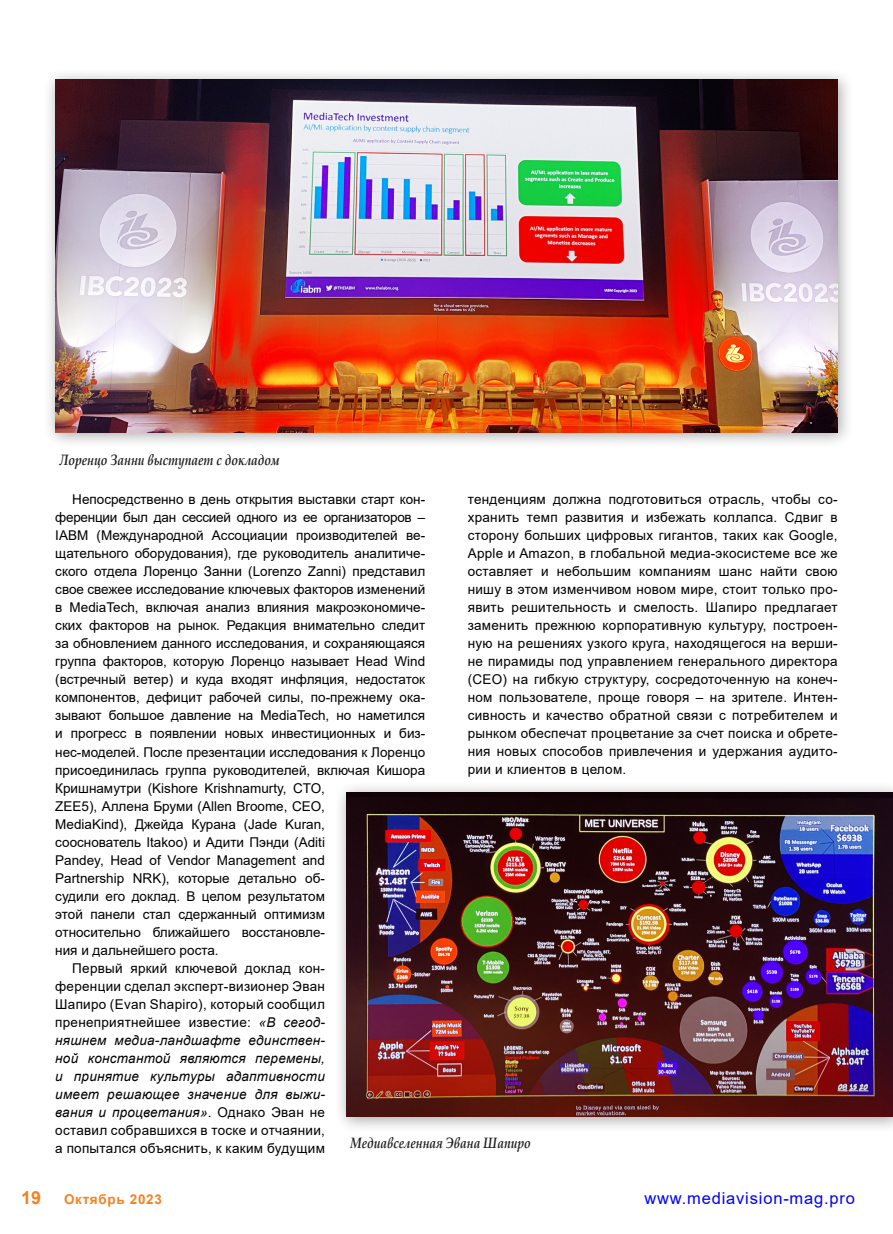
<style>
.page{position:relative;width:893px;height:1234px;background:#fff}
.page>*{position:absolute;margin:0;border:0;box-sizing:border-box;transform-origin:0 0}
.t1{font:700 18px "Arial";color:#f58220}
.t2{font:16.5px "Arial";letter-spacing:.05em;color:#00f}
.t3{font:italic 700 15px "Book Antiqua";color:#231f20;scale:.8 1}
.t4{font:13.5px/18px "Arial";color:#000;text-align:justify}
.t5{font:13.5px "Arial";letter-spacing:.02em;color:#000}
.t6{font:italic 13.5px "Arial";letter-spacing:.02em;color:#000}
.t7{font:13.5px "Arial";letter-spacing:-.02em;color:#000}
.t8{font:700 13.5px "Arial";letter-spacing:.05em;color:#f58220}
.s1{font-style:italic}
.s2{font-style:normal}
</style>
<div class="page">
<div style="left:43px;top:68px;width:811px;height:380px;background:#231f20;opacity:.4"></div>
<img style="left:55px;top:80px;width:783px;height:352px">
<div style="left:334px;top:780px;width:559px;height:352px;background:#231f20;opacity:.4"></div>
<img style="left:346px;top:792px;width:547px;height:324px">
<p class="t3" style="left:60px;top:449px;width:277px">Лоренцо Занни выступает с докладом</p>
<p class="t4" style="left:468px;top:490px;width:371px">тенденциям должна подготовиться отрасль, чтобы со&shy;хранить темп развития и избежать коллапса. Сдвиг в сторону больших цифровых гигантов, таких как Google, Apple и Amazon, в глобальной медиа-экосистеме все же оставляет и небольшим компаниям шанс найти свою нишу в этом изменчивом новом мире, стоит только про&shy;явить решительность и смелость. Шапиро предлагает заменить прежнюю корпоративную культуру, построен&shy;ную на решениях узкого круга, находящегося на верши&shy;не пирамиды под управлением генерального директора (СЕО) на гибкую структуру, сосредоточенную на конеч&shy;ном пользователе, проще говоря – на зрителе. Интен&shy;сивность и качество обратной связи с потребителем и рынком обеспечат процветание за счет поиска и обрете&shy;ния новых способов привлечения и удержания аудито&shy;рии и клиентов в целом.</p>
<p class="t4" style="left:72px;top:490px;width:354px">Непосредственно в день открытия выставки старт кон-</p>
<p class="t7" style="left:55px;top:508px;width:371px">ференции был дан сессией одного из ее организаторов –</p>
<p class="t4" style="left:55px;top:526px;width:371px">IABM (Международной Ассоциации производителей ве-</p>
<p class="t4" style="left:55px;top:544px;width:371px">щательного оборудования), где руководитель аналитиче-</p>
<p class="t4" style="left:55px;top:562px;width:371px">ского отдела Лоренцо Занни (Lorenzo Zanni) представил</p>
<p class="t4" style="left:55px;top:580px;width:371px">свое свежее исследование ключевых факторов изменений</p>
<p class="t4" style="left:55px;top:598px;width:371px">в MediaTech, включая анализ влияния макроэкономиче-</p>
<p class="t4" style="left:55px;top:616px;width:371px">ских факторов на рынок. Редакция внимательно следит</p>
<p class="t4" style="left:55px;top:634px;width:371px">за обновлением данного исследования, и сохраняющаяся</p>
<p class="t4" style="left:55px;top:652px;width:371px">группа факторов, которую Лоренцо называет Head Wind</p>
<p class="t4" style="left:55px;top:670px;width:371px">(встречный ветер) и куда входят инфляция, недостаток</p>
<p class="t4" style="left:55px;top:688px;width:371px">компонентов, дефицит рабочей силы, по-прежнему ока-</p>
<p class="t4" style="left:55px;top:706px;width:371px">зывают большое давление на MediaTech, но наметился</p>
<p class="t4" style="left:55px;top:724px;width:371px">и прогресс в появлении новых инвестиционных и биз-</p>
<p class="t4" style="left:55px;top:742px;width:371px">нес-моделей. После презентации исследования к Лоренцо</p>
<p class="t4" style="left:55px;top:760px;width:371px">присоединилась группа руководителей, включая Кишора</p>
<p class="t4" style="left:55px;top:778px;width:271px">Кришнамутри (Kishore Krishnamurty, CTO,</p>
<p class="t4" style="left:55px;top:796px;width:271px">ZEE5), Аллена Бруми (Allen Broome, CEO,</p>
<p class="t4" style="left:55px;top:814px;width:271px">MediaKind), Джейда Курана (Jade Kuran,</p>
<p class="t4" style="left:55px;top:832px;width:271px">сооснователь Itakoo) и Адити Пэнди (Aditi</p>
<p class="t4" style="left:55px;top:850px;width:271px">Pandey, Head of Vendor Management and</p>
<p class="t4" style="left:55px;top:868px;width:271px">Partnership NRK), которые детально об-</p>
<p class="t4" style="left:55px;top:886px;width:271px">судили его доклад. В целом результатом</p>
<p class="t4" style="left:55px;top:904px;width:271px">этой панели стал сдержанный оптимизм</p>
<p class="t4" style="left:55px;top:922px;width:271px">относительно ближайшего восстановле-</p>
<p class="t4" style="left:55px;top:940px;width:165px">ния и дальнейшего роста.</p>
<p class="t5" style="left:72px;top:958px;width:254px">Первый яркий ключевой доклад кон-</p>
<p class="t5" style="left:55px;top:976px;width:271px">ференции сделал эксперт-визионер Эван</p>
<p class="t5" style="left:55px;top:994px;width:271px">Шапиро (Evan Shapiro), который сообщил</p>
<p class="t5" style="left:55px;top:1012px;width:271px">пренеприятнейшее известие: <span class="s1">«В сегод-</span></p>
<p class="t6" style="left:55px;top:1030px;width:271px">няшнем медиа-ландшафте единствен-</p>
<p class="t6" style="left:55px;top:1048px;width:271px">ной константой являются перемены,</p>
<p class="t6" style="left:55px;top:1066px;width:271px">и принятие культуры адаптивности</p>
<p class="t6" style="left:55px;top:1084px;width:271px">имеет решающее значение для выжи-</p>
<p class="t6" style="left:55px;top:1102px;width:271px">вания и процветания»<span class="s2">. Однако Эван не</span></p>
<p class="t5" style="left:55px;top:1120px;width:271px">оставил собравшихся в тоске и отчаянии,</p>
<p class="t5" style="left:55px;top:1138px;width:271px">а попытался объяснить, к каким будущим</p>
<p class="t3" style="left:351px;top:1132px;width:227px">Медиавселенная Эвана Шапиро</p>
<h1 class="t1" style="left:21px;top:1184px;width:22px">19</h1>
<p class="t8" style="left:64px;top:1189px;width:99px">Октябрь 2023</p>
<p class="t2" style="left:644px;top:1186px;width:212px">www.mediavision-mag.pro</p>
</div>
